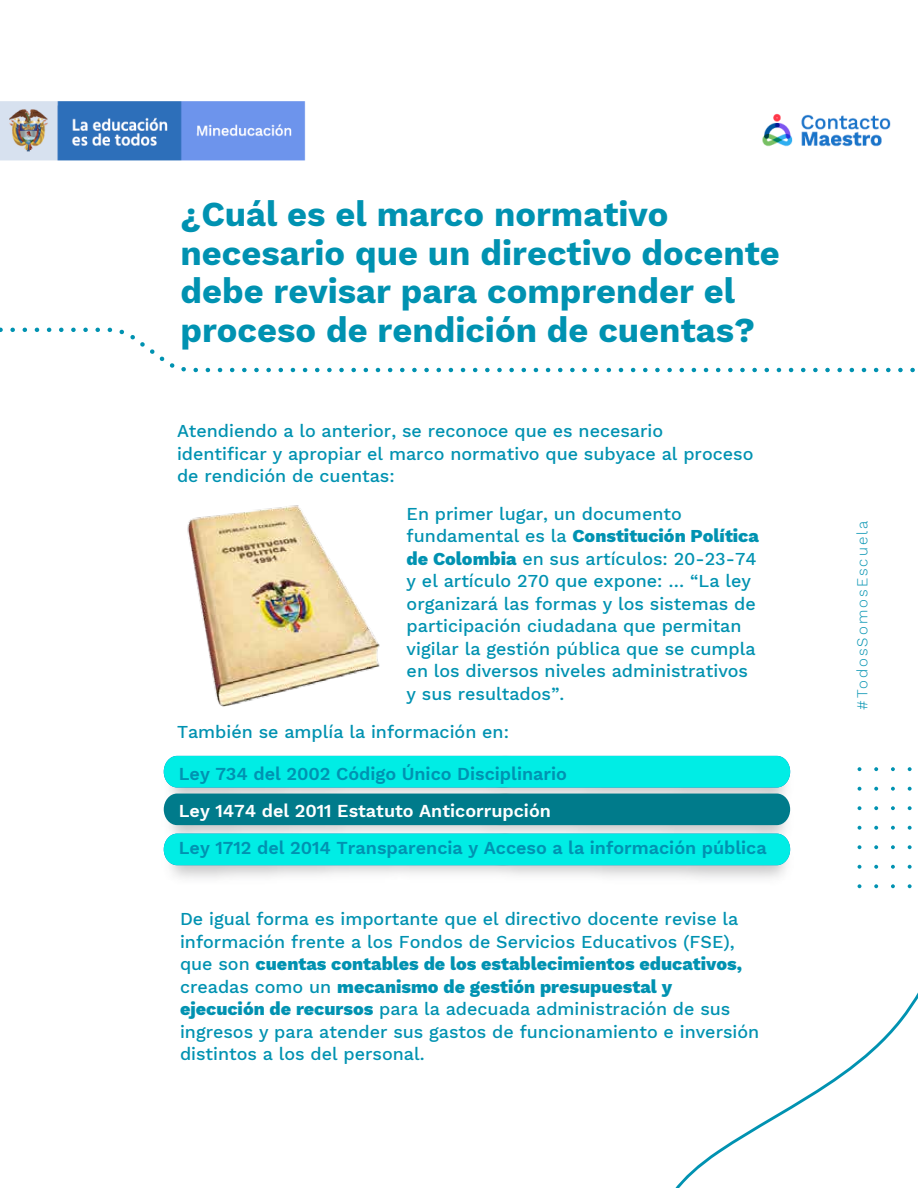
<style>
.page{position:relative;width:918px;height:1188px;background:#fff}
.page>*{position:absolute;margin:0;border:0;box-sizing:border-box;transform-origin:0 0}
.t1{font:700 34.5px/39px "Work Sans";color:#0092b1}
.t2{font:600 18px "Work Sans";color:#0092b1}
.t3{font:600 18px "Work Sans";color:#fff}
.t4{font:500 17.85px/22.5px "Work Sans";color:#0092b1}
.t5{font:300 15px "Work Sans";letter-spacing:.14em;color:#0092b1}
.s1{font-weight:800}
</style>
<div class="page">
<img style="left:0;top:101px;width:891px;height:59px">
<svg style="left:908px;top:767px;width:4px;height:4px"></svg>
<svg style="left:908px;top:787px;width:4px;height:4px"></svg>
<svg style="left:908px;top:806px;width:4px;height:4px"></svg>
<svg style="left:908px;top:826px;width:4px;height:4px"></svg>
<svg style="left:908px;top:845px;width:4px;height:4px"></svg>
<svg style="left:908px;top:865px;width:4px;height:4px"></svg>
<svg style="left:908px;top:884px;width:4px;height:4px"></svg>
<svg style="left:891px;top:767px;width:4px;height:4px"></svg>
<svg style="left:891px;top:787px;width:4px;height:4px"></svg>
<svg style="left:891px;top:806px;width:4px;height:4px"></svg>
<svg style="left:891px;top:826px;width:4px;height:4px"></svg>
<svg style="left:891px;top:845px;width:4px;height:4px"></svg>
<svg style="left:891px;top:865px;width:4px;height:4px"></svg>
<svg style="left:891px;top:884px;width:4px;height:4px"></svg>
<svg style="left:874px;top:767px;width:4px;height:4px"></svg>
<svg style="left:874px;top:787px;width:4px;height:4px"></svg>
<svg style="left:874px;top:806px;width:4px;height:4px"></svg>
<svg style="left:874px;top:826px;width:4px;height:4px"></svg>
<svg style="left:874px;top:845px;width:4px;height:4px"></svg>
<svg style="left:874px;top:865px;width:4px;height:4px"></svg>
<svg style="left:874px;top:884px;width:4px;height:4px"></svg>
<svg style="left:858px;top:767px;width:3px;height:4px"></svg>
<svg style="left:858px;top:787px;width:3px;height:4px"></svg>
<svg style="left:858px;top:806px;width:3px;height:4px"></svg>
<svg style="left:858px;top:826px;width:3px;height:4px"></svg>
<svg style="left:858px;top:845px;width:3px;height:4px"></svg>
<svg style="left:858px;top:865px;width:3px;height:4px"></svg>
<svg style="left:858px;top:884px;width:3px;height:4px"></svg>
<svg style="left:675px;top:992px;width:243px;height:196px"></svg>
<img style="left:163px;top:756px;width:628px;height:38px">
<svg style="left:167px;top:794px;width:622px;height:2px"></svg>
<img style="left:163px;top:796px;width:628px;height:82px">
<div style="left:164px;top:834px;width:626px;height:31px;background:#00ede5"></div>
<svg style="left:0;top:327px;width:915px;height:46px"></svg>
<img style="left:187px;top:505px;width:193px;height:202px">
<h1 class="t1" style="left:180px;top:193px;width:601px">¿Cuál es el marco normativo necesario que un directivo docente debe revisar para comprender el proceso de rendición de cuentas?</h1>
<p class="t4" style="left:177px;top:419px;width:578px">Atendiendo a lo anterior, se reconoce que es necesario identificar y apropiar el marco normativo que subyace al proceso de rendición de cuentas:</p>
<p class="t4" style="left:407px;top:502px;width:354px">En primer lugar, un documento fundamental es la <span class="s1">Constitución Política de Colombia</span> en sus artículos: 20-23-74 y el artículo 270 que expone: … “La ley organizará las formas y los sistemas de participación ciudadana que permitan vigilar la gestión pública que se cumpla en los diversos niveles administrativos y sus resultados”.</p>
<p class="t4" style="left:177px;top:720px;width:334px">También se amplía la información en:</p>
<p class="t2" style="left:179px;top:760px;width:390px">Ley 734 del 2002 Código Único Disciplinario</p>
<p class="t3" style="left:179px;top:797px;width:374px">Ley 1474 del 2011 Estatuto Anticorrupción</p>
<p class="t2" style="left:179px;top:835px;width:590px">Ley 1712 del 2014 Transparencia y Acceso a la información pública</p>
<p class="t4" style="left:180px;top:907px;width:581px">De igual forma es importante que el directivo docente revise la información frente a los Fondos de Servicios Educativos (FSE), que son <span class="s1">cuentas contables de los establecimientos educativos, </span>creadas como un <span class="s1">mecanismo de gestión presupuestal y ejecución de recursos</span> para la adecuada administración de sus ingresos y para atender sus gastos de funcionamiento e inversión distintos a los del personal.</p>
<p class="t5" style="left:851px;top:710px;width:191px;rotate:-90deg">#TodosSomosEscuela</p>
</div>
